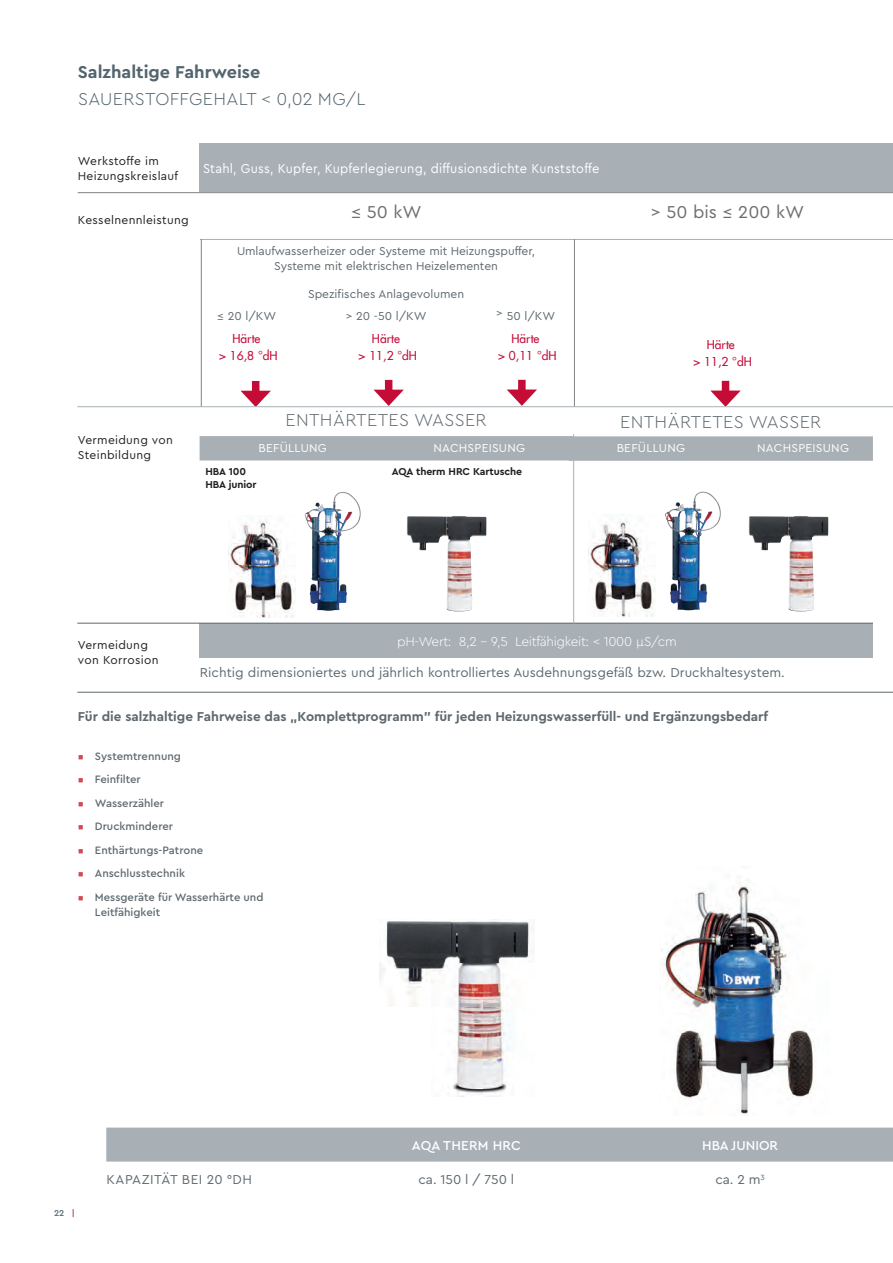
<style>
.page{position:relative;width:893px;height:1263px;background:#fff}
.page>*{position:absolute;margin:0;border:0;box-sizing:border-box;transform-origin:0 0}
.t1{font:300 18px "Cera PRO";letter-spacing:.02em;color:#5f696f}
.t2{font:300 18px "Cera PRO";letter-spacing:.02em;color:#53656e}
.t3{font:700 18px "Cera PRO";color:#53656e}
.t4{font:18px "Cera PRO";color:#6c6d70}
.t5{font:13.5px "Cera PRO";color:#5f696f}
.t6{font:700 13.5px "Cera PRO";color:#5f696f}
.t7{font:13.5px "Cera PRO";letter-spacing:.015em;color:#fff;scale:.95 1}
.t8{font:300 13.5px "Cera PRO";letter-spacing:-.025em;color:#fff}
.t9{font:500 13.5px "Cera PRO";letter-spacing:.005em;color:#fff}
.t10{font:13.5px "Cera PRO";letter-spacing:.04em;color:#5f696f}
.t11{font:12px/14.4px "Cera PRO";letter-spacing:-.005em;color:#5f696f;text-align:center}
.t12{font:12px/15px "Cera PRO";letter-spacing:.025em;color:#231f20}
.t13{font:500 12px/17.4px "Futura Com";color:#c40c37;text-align:center}
.t14{font:12px "Cera PRO";letter-spacing:.02em;color:#fff}
.t15{font:500 11.25px/15px "Cera PRO";color:#5f696f}
.t16{font:700 10.5px/12.6px "Cera PRO";letter-spacing:-.01em;color:#231f20}
.t17{font:500 9px "Cera PRO";color:#53656e}
.s1{font-weight:400;color:#ce4b50}
.s2{color:#c40c37}
</style>
<div class="page">
<img style="left:305px;top:492px;width:56px;height:119px">
<img style="left:228px;top:519px;width:67px;height:98px">
<img style="left:665px;top:491px;width:56px;height:119px">
<img style="left:588px;top:519px;width:68px;height:98px">
<img style="left:407px;top:516px;width:39px;height:34px">
<img style="left:446px;top:516px;width:40px;height:48px">
<img style="left:446px;top:564px;width:26px;height:47px">
<img style="left:748px;top:516px;width:40px;height:34px">
<img style="left:788px;top:516px;width:40px;height:48px">
<img style="left:788px;top:564px;width:26px;height:47px">
<div style="left:200px;top:436px;width:673px;height:25px;background:#a8b0b6"></div>
<div style="left:199px;top:623px;width:676px;height:34px;background:#a8b0b6"></div>
<div style="left:252px;top:381px;width:7px;height:16px;background:#c40c37"></div>
<svg style="left:241px;top:391px;width:30px;height:15px"></svg>
<div style="left:385px;top:380px;width:7px;height:16px;background:#c40c37"></div>
<svg style="left:374px;top:390px;width:30px;height:16px"></svg>
<div style="left:518px;top:380px;width:8px;height:16px;background:#c40c37"></div>
<svg style="left:507px;top:389px;width:30px;height:17px"></svg>
<div style="left:722px;top:381px;width:7px;height:16px;background:#c40c37"></div>
<svg style="left:711px;top:391px;width:30px;height:15px"></svg>
<hr style="left:77px;top:406px;width:816px;height:1px;background:#a8b0b6">
<hr style="left:78px;top:192px;width:815px;height:1px;background:#808285">
<hr style="left:77px;top:692px;width:816px;height:1px;background:#5f696f">
<hr style="left:77px;top:623px;width:816px;height:1px;background:#5f696f">
<div style="left:106px;top:1127px;width:787px;height:34px;background:#a8b0b6"></div>
<div style="left:199px;top:143px;width:694px;height:49px;background:#a8b0b6"></div>
<img style="left:661px;top:879px;width:154px;height:236px">
<hr style="left:200px;top:239px;width:693px;height:1px;background:#a8b0b6">
<hr style="left:573px;top:434px;width:1px;height:189px;background:#a8b0b6">
<div style="left:873px;top:601px;width:20px;height:66px;background:#fff"></div>
<img style="left:380px;top:920px;width:155px;height:176px">
<hr style="left:574px;top:239px;width:1px;height:167px;background:#808285">
<hr style="left:201px;top:239px;width:1px;height:167px;background:#808285">
<h1 class="t3" style="left:78px;top:60px;width:184px">Salzhaltige Fahrweise</h1>
<h1 class="t2" style="left:78px;top:87px;width:289px">SAUERSTOFFGEHALT &lt; 0,02 MG/L</h1>
<p class="t12" style="left:78px;top:153px;width:102px">Werkstoffe im<br>Heizungskreislauf</p>
<p class="t12" style="left:78px;top:212px;width:112px">Kesselnennleistung</p>
<p class="t7" style="left:203px;top:160px;width:419px">Stahl, Guss, Kupfer, Kupferlegierung, diffusionsdichte Kunststoffe</p>
<h1 class="t4" style="left:351px;top:200px;width:72px">≤ 50 kW</h1>
<p class="t11" style="left:237px;top:243px;width:300px">Umlaufwasserheizer oder Systeme mit Heizungspuffer,<br>Systeme mit elektrischen Heizelementen</p>
<p class="t11" style="left:308px;top:286px;width:158px">Spezifisches Anlagevolumen</p>
<p class="t11" style="left:217px;top:308px;width:61px">≤ 20 l/KW</p>
<p class="t11" style="left:346px;top:308px;width:82px">&gt; 20 -50 l/KW</p>
<p class="t11" style="left:496px;top:308px;width:61px">&gt; 50 l/KW</p>
<p class="t13" style="left:219px;top:329px;width:60px">Härte<br>&gt; 16,8 °dH</p>
<p class="t13" style="left:359px;top:329px;width:60px">Härte<br>&gt; 11,2 °dH</p>
<p class="t13" style="left:498px;top:329px;width:60px">Härte<br>&gt; 0,11 °dH</p>
<p class="t12" style="left:78px;top:432px;width:96px">Vermeidung von<br>Steinbildung</p>
<h1 class="t1" style="left:286px;top:408px;width:203px">ENTHÄRTETES WASSER</h1>
<p class="t14" style="left:259px;top:440px;width:70px">BEFÜLLUNG</p>
<p class="t14" style="left:433px;top:440px;width:93px">NACHSPEISUNG</p>
<p class="t16" style="left:206px;top:465px;width:52px">HBA 100<br>HBA junior</p>
<p class="t16" style="left:392px;top:465px;width:132px">AQA therm HRC Kartusche</p>
<h1 class="t4" style="left:651px;top:200px;width:155px">&gt; 50 bis ≤ 200 kW</h1>
<p class="t13" style="left:693px;top:335px;width:60px">Härte<br>&gt; 11,2 °dH</p>
<h1 class="t1" style="left:620px;top:410px;width:203px">ENTHÄRTETES WASSER</h1>
<p class="t14" style="left:617px;top:440px;width:70px">BEFÜLLUNG</p>
<p class="t14" style="left:757px;top:440px;width:93px">NACHSPEISUNG</p>
<p class="t12" style="left:78px;top:637px;width:82px">Vermeidung von Korrosion</p>
<p class="t8" style="left:397px;top:632px;width:281px">pH-Wert: 8,2 – 9,5 Leitfähigkeit: &lt; 1000 µS/cm</p>
<p class="t5" style="left:200px;top:664px;width:586px">Richtig dimensioniertes und jährlich kontrolliertes Ausdehnungsgefäß bzw. Druckhaltesystem.</p>
<p class="t6" style="left:78px;top:707px;width:692px">Für die salzhaltige Fahrweise das „Komplettprogramm” für jeden Heizungswasserfüll- und Ergänzungsbedarf</p>
<p class="t15" style="left:78px;top:748px;width:105px"><span class="s1">▪</span> Systemtrennung</p>
<p class="t15" style="left:78px;top:771px;width:64px"><span class="s1">▪</span> Feinfilter</p>
<p class="t15" style="left:78px;top:795px;width:88px"><span class="s1">▪</span> Wasserzähler</p>
<p class="t15" style="left:78px;top:818px;width:97px"><span class="s1">▪</span> Druckminderer</p>
<p class="t15" style="left:78px;top:842px;width:127px"><span class="s1">▪</span> Enthärtungs-Patrone</p>
<p class="t15" style="left:78px;top:865px;width:109px"><span class="s1">▪</span> Anschlusstechnik</p>
<p class="t15" style="left:95px;top:889px;width:170px;text-indent:-17px"><span class="s1">▪</span> Messgeräte für Wasserhärte und<br>Leitfähigkeit</p>
<p class="t9" style="left:412px;top:1136px;width:111px">AQA THERM HRC</p>
<p class="t9" style="left:702px;top:1136px;width:78px">HBA JUNIOR</p>
<p class="t17" style="left:54px;top:1207px;width:22px">22 <span class="s2">|</span></p>
<p class="t10" style="left:106px;top:1170px;width:147px">KAPAZITÄT BEI 20 °DH</p>
<p class="t5" style="left:418px;top:1170px;width:97px">ca. 150 l / 750 l</p>
<p class="t5" style="left:715px;top:1170px;width:51px">ca. 2 m<sup>3</sup></p>
</div>
